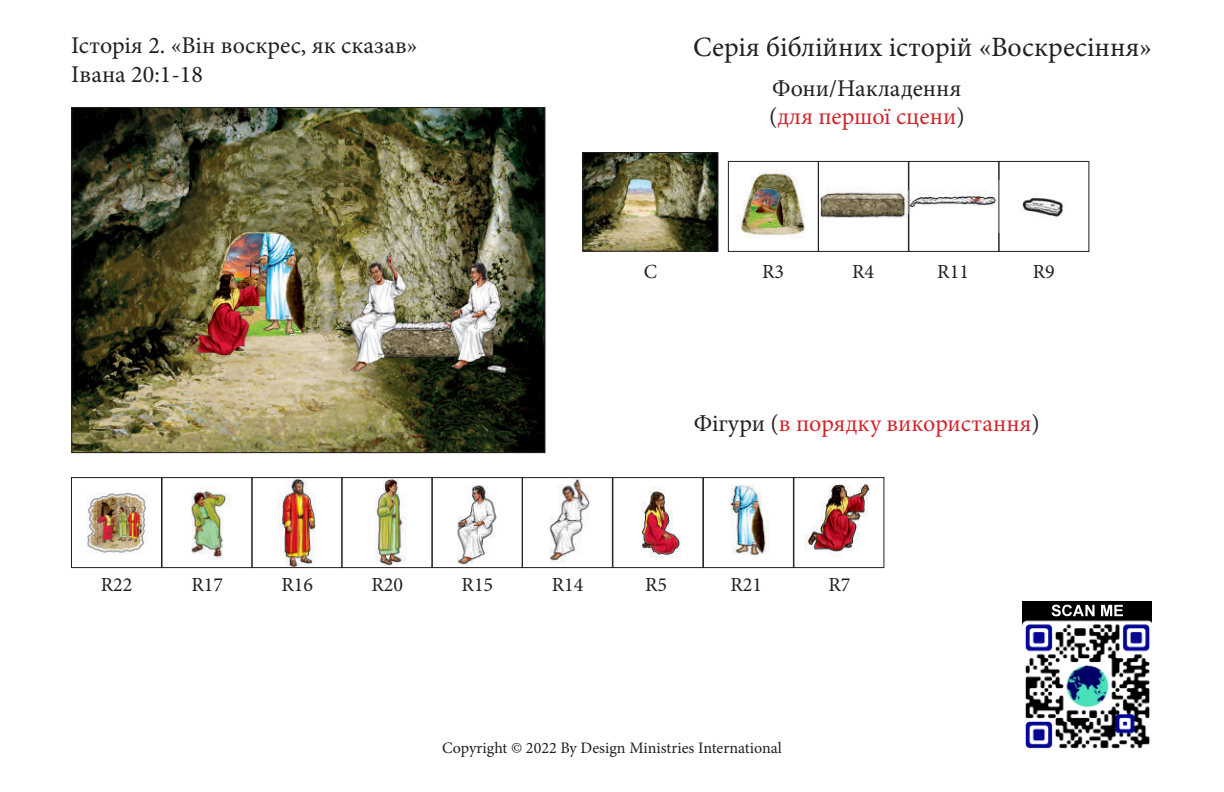
<style>
.page{position:relative;width:1224px;height:792px;background:#fff}
.page>*{position:absolute;margin:0;border:0;box-sizing:border-box;transform-origin:0 0}
.t1{font:28px "Minion Pro";color:#231f20}
.t2{font:24px/28.8px "Minion Pro";color:#231f20}
.t3{font:24px "Minion Pro";color:#d1232a}
.t4{font:20px "Minion Pro";color:#231f20}
.t5{font:16px "Minion Pro";color:#231f20}
.s1{color:#d1232a}
.s2{color:#231f20}
</style>
<div class="page">
<img style="left:1022px;top:601px;width:130px;height:148px">
<img style="left:1052px;top:605px;width:71px;height:11px">
<img style="left:73px;top:109px;width:470px;height:342px">
<img style="left:820px;top:188px;width:87px;height:30px">
<div style="left:818px;top:161px;width:91px;height:91px;border:1px solid #231f20"></div>
<img style="left:736px;top:170px;width:69px;height:68px">
<div style="left:728px;top:161px;width:91px;height:91px;border:1px solid #231f20"></div>
<img style="left:584px;top:154px;width:132px;height:96px">
<div style="left:582px;top:152px;width:136px;height:100px;border:1px solid #231f20"></div>
<img style="left:911px;top:191px;width:86px;height:16px">
<div style="left:909px;top:161px;width:90px;height:91px;border:1px solid #231f20"></div>
<img style="left:1022px;top:197px;width:42px;height:20px">
<div style="left:999px;top:161px;width:90px;height:91px;border:1px solid #231f20"></div>
<img style="left:278px;top:479px;width:38px;height:87px">
<div style="left:252px;top:477px;width:90px;height:91px;border:1px solid #231f20"></div>
<img style="left:375px;top:479px;width:32px;height:87px">
<div style="left:342px;top:477px;width:90px;height:91px;border:1px solid #231f20"></div>
<img style="left:86px;top:492px;width:63px;height:61px">
<div style="left:71px;top:477px;width:91px;height:91px;border:1px solid #231f20"></div>
<img style="left:191px;top:490px;width:40px;height:70px">
<div style="left:162px;top:477px;width:90px;height:91px;border:1px solid #231f20"></div>
<img style="left:457px;top:485px;width:40px;height:81px">
<div style="left:432px;top:477px;width:91px;height:91px;border:1px solid #231f20"></div>
<img style="left:549px;top:479px;width:41px;height:83px">
<div style="left:522px;top:477px;width:91px;height:91px;border:1px solid #231f20"></div>
<img style="left:641px;top:486px;width:40px;height:72px">
<div style="left:613px;top:477px;width:90px;height:91px;border:1px solid #231f20"></div>
<img style="left:730px;top:485px;width:39px;height:71px">
<div style="left:703px;top:477px;width:91px;height:91px;border:1px solid #231f20"></div>
<img style="left:804px;top:484px;width:67px;height:71px">
<div style="left:794px;top:477px;width:90px;height:91px;border:1px solid #231f20"></div>
<p class="t2" style="left:71px;top:34px;width:348px">Історія 2. «Він воскрес, як сказав»<br>Івана 20:1-18</p>
<p class="t1" style="left:693px;top:36px;width:460px">Серія біблійних історій «Воскресіння»</p>
<p class="t2" style="left:769px;top:76px;width:197px">Фони/Накладення (<span class="s1">для першої сцени</span>)</p>
<p class="t4" style="left:644px;top:263px;width:15px">C</p>
<p class="t4" style="left:762px;top:263px;width:24px">R3</p>
<p class="t4" style="left:852px;top:263px;width:24px">R4</p>
<p class="t4" style="left:937px;top:263px;width:33px">R11</p>
<p class="t4" style="left:1033px;top:263px;width:24px">R9</p>
<p class="t3" style="left:694px;top:414px;width:348px"><span class="s2">Фігури (</span>в порядку використання<span class="s2">)</span></p>
<p class="t4" style="left:101px;top:577px;width:33px">R22</p>
<p class="t4" style="left:191px;top:577px;width:33px">R17</p>
<p class="t4" style="left:281px;top:577px;width:33px">R16</p>
<p class="t4" style="left:372px;top:577px;width:33px">R20</p>
<p class="t4" style="left:462px;top:577px;width:33px">R15</p>
<p class="t4" style="left:552px;top:577px;width:33px">R14</p>
<p class="t4" style="left:645px;top:577px;width:24px">R5</p>
<p class="t4" style="left:730px;top:577px;width:33px">R21</p>
<p class="t4" style="left:828px;top:577px;width:24px">R7</p>
<p class="t5" style="left:442px;top:742px;width:341px">Copyright © 2022 By Design Ministries International</p>
</div>
